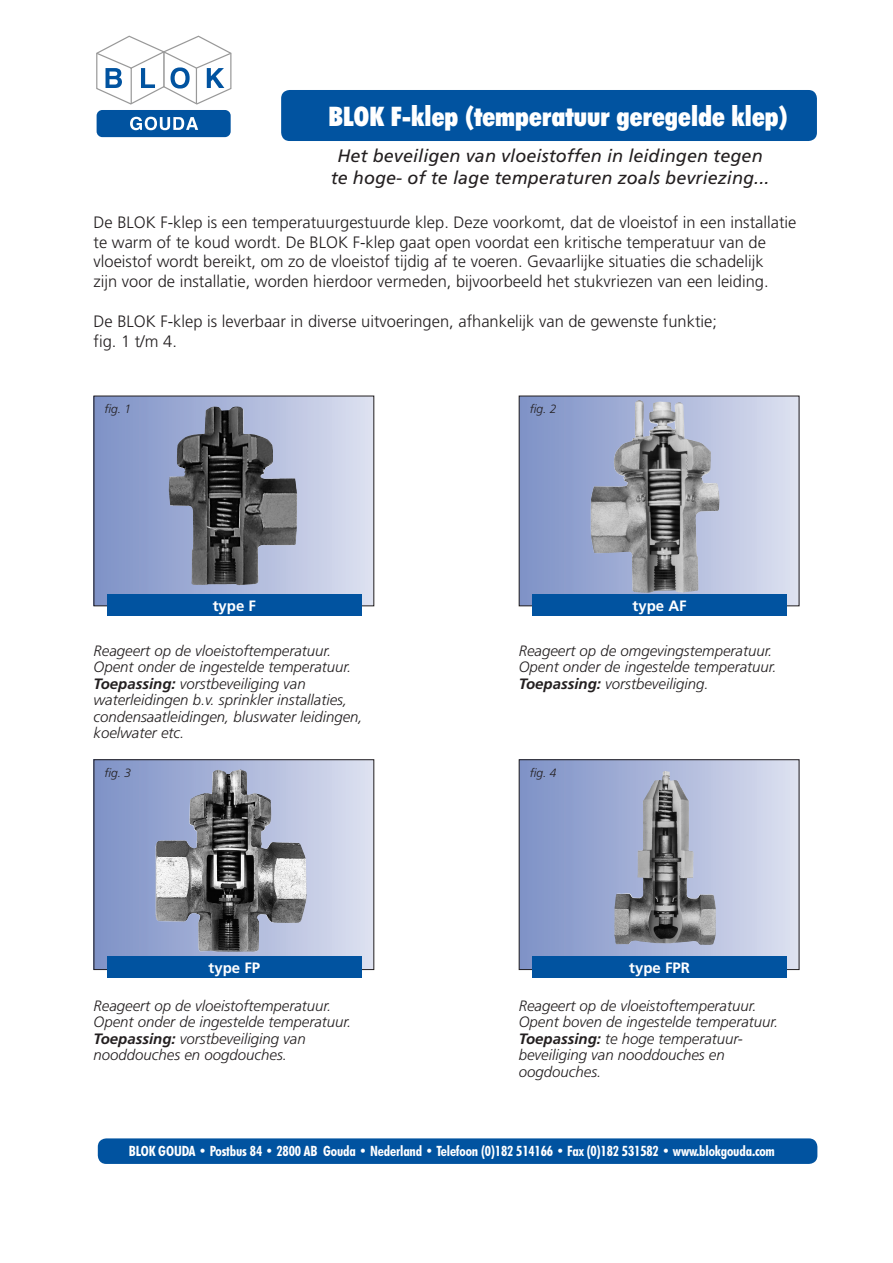
<style>
.page{position:relative;width:893px;height:1263px;background:#fff}
.page>*{position:absolute;margin:0;border:0;box-sizing:border-box;transform-origin:0 0}
.Normaal{font:900 condensed 27px "Futura BT";color:#fff}
.Normaal-2{font:italic 18px "Frutiger LT";letter-spacing:.005em;color:#231f20}
.Normaal-3{font:300 16.5px/19.8px "Frutiger LT";color:#231f20}
.Normaal-4{font:italic 300 15px/16.5px "Frutiger LT";color:#231f20}
.Normaal-5{font:700 15px "Frutiger LT";color:#fff}
.Normaal-6{font:700 condensed 14.25px "Futura BT";letter-spacing:-.01em;color:#fff}
.Normaal-7{font:italic 300 12px "Frutiger LT";color:#231f20}
.s1{font-weight:700}
</style>
<div class="page">
<div style="left:94px;top:396px;width:280px;height:210px;background:linear-gradient(to right,#738bc3,#d1d9ec)"></div>
<img style="left:169px;top:406px;width:128px;height:179px">
<svg style="left:521px;top:398px;width:276px;height:206px;background:#abb7da"></svg>
<img style="left:591px;top:400px;width:129px;height:193px">
<svg style="left:96px;top:761px;width:276px;height:207px;background:#abb7da"></svg>
<img style="left:155px;top:769px;width:152px;height:183px">
<div style="left:94px;top:759px;width:280px;height:211px;border:1px solid #231f20"></div>
<div style="left:519px;top:760px;width:280px;height:209px;background:linear-gradient(to right,#778dc4,#d3daed)"></div>
<img style="left:614px;top:771px;width:102px;height:174px">
<div style="left:519px;top:759px;width:280px;height:211px;border:1px solid #231f20"></div>
<div style="left:107px;top:595px;width:254px;height:21px;background:#0153a0"></div>
<div style="left:533px;top:595px;width:254px;height:21px;background:#0153a0"></div>
<div style="left:107px;top:957px;width:254px;height:21px;background:#0153a0"></div>
<div style="left:533px;top:957px;width:254px;height:21px;background:#0153a0"></div>
<div style="left:98px;top:1138px;width:719px;height:26px;background:#0153a0;border-radius:9px"></div>
<div style="left:281px;top:90px;width:536px;height:51px;background:#0153a0;border-radius:9px"></div>
<svg style="left:96px;top:35px;width:136px;height:70px"></svg>
<div style="left:97px;top:110px;width:134px;height:27px;background:#0153a0;border-radius:6px"></div>
<svg style="left:130px;top:117px;width:68px;height:13px"></svg>
<p class="Normaal" style="left:328px;top:100px;width:461px">BLOK F-klep (temperatuur geregelde klep)</p>
<p class="Normaal-2" style="left:337px;top:146px;width:427px">Het beveiligen van vloeistoffen in leidingen tegen</p>
<p class="Normaal-2" style="left:331px;top:167px;width:440px">te hoge- of te lage temperaturen zoals bevriezing...</p>
<p class="Normaal-3" style="left:94px;top:212px;width:704px">De BLOK F-klep is een temperatuurgestuurde klep. Deze voorkomt, dat de vloeistof in een installatie</p>
<p class="Normaal-3" style="left:94px;top:232px;width:674px">te warm of te koud wordt. De BLOK F-klep gaat open voordat een kritische temperatuur van de vloeistof wordt bereikt, om zo de vloeistof tijdig af te voeren. Gevaarlijke situaties die schadelijk</p>
<p class="Normaal-3" style="left:94px;top:272px;width:677px">zijn voor de installatie, worden hierdoor vermeden, bijvoorbeeld het stukvriezen van een leiding.</p>
<p class="Normaal-3" style="left:94px;top:311px;width:625px">De BLOK F-klep is leverbaar in diverse uitvoeringen, afhankelijk van de gewenste funktie;</p>
<p class="Normaal-3" style="left:94px;top:331px;width:85px">fig. 1 t/m 4.</p>
<p class="Normaal-7" style="left:105px;top:402px;width:28px">fig. 1</p>
<p class="Normaal-7" style="left:530px;top:402px;width:28px">fig. 2</p>
<p class="Normaal-5" style="left:213px;top:597px;width:45px">type F</p>
<p class="Normaal-5" style="left:632px;top:597px;width:56px">type AF</p>
<p class="Normaal-4" style="left:94px;top:642px;width:271px">Reageert op de vloeistoftemperatuur.<br>Opent onder de ingestelde temperatuur.<br><span class="s1">Toepassing:</span> vorstbeveiliging van waterleidingen b.v. sprinkler installaties, condensaatleidingen, bluswater leidingen, koelwater etc.</p>
<p class="Normaal-4" style="left:519px;top:642px;width:255px">Reageert op de omgevingstemperatuur.</p>
<p class="Normaal-4" style="left:519px;top:659px;width:259px">Opent onder de ingestelde temperatuur.<br><span class="s1">Toepassing:</span> vorstbeveiliging.</p>
<p class="Normaal-7" style="left:105px;top:766px;width:28px">fig. 3</p>
<p class="Normaal-7" style="left:530px;top:766px;width:28px">fig. 4</p>
<p class="Normaal-5" style="left:209px;top:959px;width:53px">type FP</p>
<p class="Normaal-5" style="left:629px;top:959px;width:62px">type FPR</p>
<p class="Normaal-4" style="left:94px;top:997px;width:259px">Reageert op de vloeistoftemperatuur.<br>Opent onder de ingestelde temperatuur.<br><span class="s1">Toepassing:</span> vorstbeveiliging van nooddouches en oogdouches.</p>
<p class="Normaal-4" style="left:519px;top:997px;width:261px">Reageert op de vloeistoftemperatuur.<br>Opent boven de ingestelde temperatuur.<br><span class="s1">Toepassing:</span> te hoge temperatuur&shy;beveiliging van nooddouches en oogdouches.</p>
<p class="Normaal-6" style="left:129px;top:1143px;width:647px">BLOK GOUDA • Postbus 84 • 2800 AB Gouda • Nederland • Telefoon (0)182 514166 • Fax (0)182 531582 • www.blokgouda.com</p>
</div>
